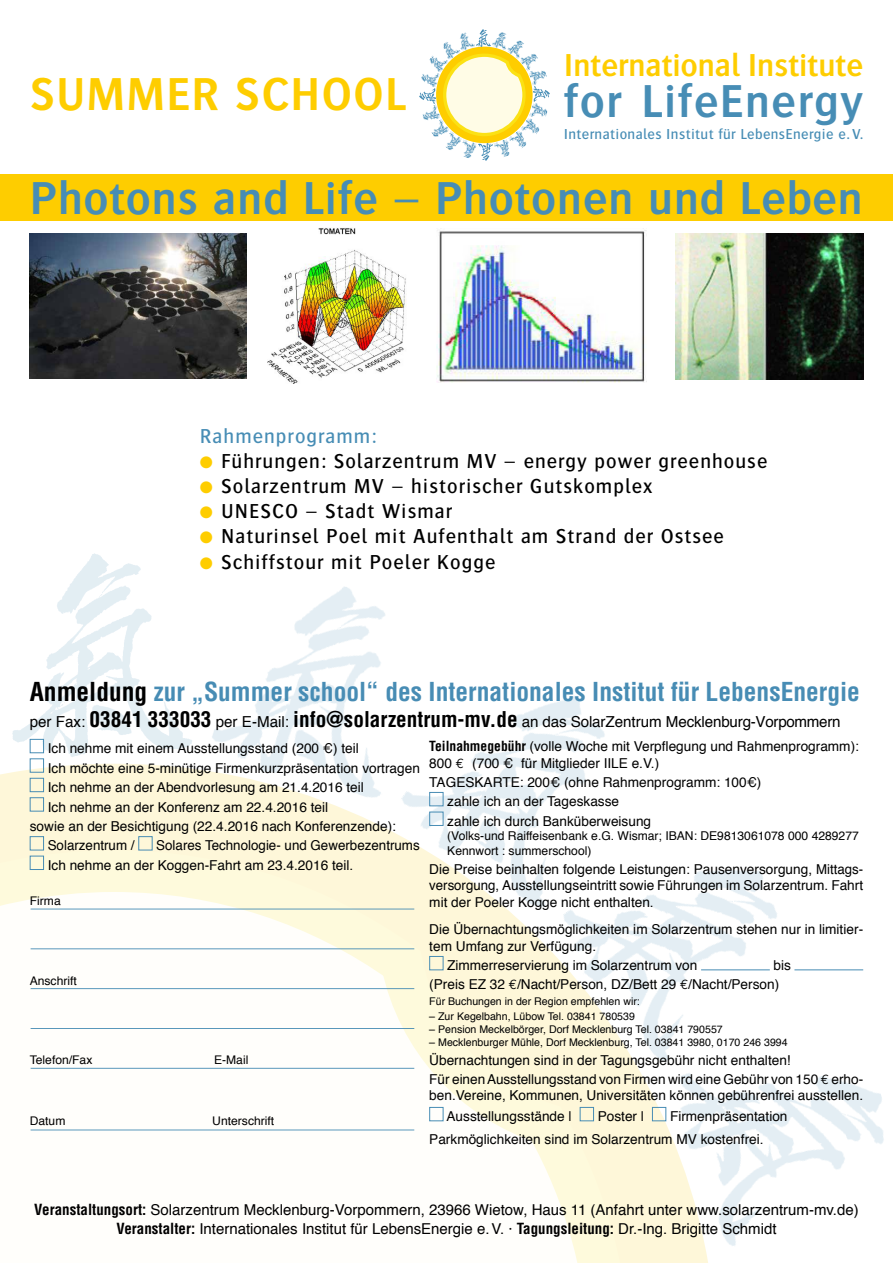
<style>
.page{position:relative;width:893px;height:1263px;background:#fff}
.page>*{position:absolute;margin:0;border:0;box-sizing:border-box;transform-origin:0 0}
.t1{font:600 48px "Bosis";letter-spacing:.02em;color:#478db5}
.t2{font:600 48px "Bosis";letter-spacing:.035em;color:#fecd00}
.t3{font:600 33px "Bosis";color:#fecd00}
.t4{font:700 condensed 25.5px "Helvetica";color:#478cb4}
.t5{font:500 21px "Bosis";letter-spacing:.05em;color:#000}
.t6{font:500 21px "Bosis";letter-spacing:.05em;color:#478db5}
.t7{font:15.15px "Helvetica";letter-spacing:-.01em;color:#000}
.t8{font:15px/19.2px "Helvetica";color:#000;text-align:center}
.t9{font:500 15px "Bosis";letter-spacing:.025em;color:#478db5}
.t10{font:13.65px/16.4px "Helvetica";color:#000}
.t11{font:12.15px/14.5px "Helvetica";color:#000}
.t12{font:11.85px "Helvetica";color:#000}
.t13{font:10.65px "Helvetica";color:#000}
.s1{color:#fecd00}
.s2{color:#000}
.s3{font-weight:700;font-stretch:condensed;font-size:21.15px}
.s4{font-weight:700;font-stretch:condensed}
.s5{font-family:"Euro Mono"}
</style>
<div class="page">
<svg style="left:0;top:764px;width:708px;height:499px"></svg>
<img style="left:12px;top:553px;width:180px;height:204px">
<img style="left:0;top:764px;width:1px;height:54px">
<img style="left:662px;top:1071px;width:222px;height:181px">
<img style="left:651px;top:806px;width:167px;height:265px">
<img style="left:390px;top:696px;width:265px;height:223px">
<img style="left:206px;top:586px;width:234px;height:225px">
<svg style="left:0;top:829px;width:651px;height:434px"></svg>
<div style="left:436px;top:47px;width:97px;height:96px;background:#fecd00;border-radius:50%"></div>
<img style="left:476px;top:30px;width:15px;height:16px">
<img style="left:460px;top:32px;width:15px;height:19px">
<img style="left:443px;top:39px;width:18px;height:13px">
<img style="left:429px;top:55px;width:12px;height:17px">
<img style="left:421px;top:69px;width:19px;height:19px">
<img style="left:419px;top:89px;width:16px;height:14px">
<img style="left:422px;top:104px;width:18px;height:16px">
<img style="left:428px;top:119px;width:13px;height:18px">
<img style="left:446px;top:138px;width:16px;height:12px">
<img style="left:458px;top:139px;width:19px;height:19px">
<img style="left:478px;top:144px;width:14px;height:16px">
<img style="left:493px;top:139px;width:17px;height:18px">
<img style="left:508px;top:138px;width:19px;height:13px">
<img style="left:527px;top:117px;width:13px;height:17px">
<img style="left:529px;top:103px;width:19px;height:18px">
<img style="left:533px;top:87px;width:16px;height:14px">
<img style="left:528px;top:70px;width:19px;height:16px">
<img style="left:527px;top:54px;width:14px;height:17px">
<img style="left:506px;top:40px;width:22px;height:19px">
<img style="left:492px;top:32px;width:18px;height:18px">
<svg style="left:441px;top:52px;width:86px;height:86px"></svg>
<img style="left:268px;top:228px;width:139px;height:155px">
<img style="left:675px;top:233px;width:188px;height:146px">
<img style="left:436px;top:230px;width:210px;height:153px">
<img style="left:30px;top:233px;width:217px;height:145px">
<div style="left:0;top:174px;width:893px;height:47px;background:#fecd00"></div>
<div style="left:30px;top:739px;width:14px;height:14px;border:1px solid #478cb4"></div>
<div style="left:30px;top:758px;width:14px;height:15px;border:1px solid #478cb4"></div>
<div style="left:30px;top:778px;width:14px;height:14px;border:1px solid #478cb4"></div>
<div style="left:30px;top:797px;width:14px;height:14px;border:1px solid #478cb4"></div>
<div style="left:30px;top:836px;width:14px;height:14px;border:1px solid #478cb4"></div>
<div style="left:138px;top:836px;width:15px;height:14px;border:1px solid #478cb4"></div>
<div style="left:30px;top:856px;width:14px;height:14px;border:1px solid #478cb4"></div>
<hr style="left:31px;top:909px;width:383px;height:1px;background:#478cb4">
<hr style="left:31px;top:948px;width:383px;height:1px;background:#478cb4">
<hr style="left:31px;top:988px;width:383px;height:1px;background:#478cb4">
<hr style="left:31px;top:1028px;width:383px;height:1px;background:#478cb4">
<hr style="left:31px;top:1068px;width:383px;height:1px;background:#478cb4">
<hr style="left:31px;top:1130px;width:383px;height:1px;background:#478cb4">
<div style="left:429px;top:792px;width:14px;height:14px;border:1px solid #478cb4"></div>
<div style="left:429px;top:812px;width:14px;height:14px;border:1px solid #478cb4"></div>
<div style="left:429px;top:956px;width:14px;height:14px;border:1px solid #478cb4"></div>
<hr style="left:701px;top:969px;width:69px;height:1px;background:#478cb4">
<hr style="left:794px;top:969px;width:69px;height:1px;background:#478cb4">
<div style="left:429px;top:1107px;width:14px;height:14px;border:1px solid #478cb4"></div>
<div style="left:580px;top:1107px;width:14px;height:14px;border:1px solid #478cb4"></div>
<div style="left:652px;top:1107px;width:14px;height:14px;border:1px solid #478cb4"></div>
<h1 class="t2" style="left:30px;top:68px;width:378px">SUMMER SCHOOL</h1>
<h2 class="t3" style="left:564px;top:47px;width:301px">International Institute</h2>
<h1 class="t1" style="left:564px;top:75px;width:301px">for LifeEnergy</h1>
<p class="t9" style="left:564px;top:126px;width:301px">Internationales Institut für LebensEnergie e. V.</p>
<h1 class="t1" style="left:30px;top:172px;width:834px">Photons and Life – Photonen und Leben</h1>
<h3 class="t6" style="left:200px;top:424px;width:178px">Rahmenprogramm:</h3>
<h3 class="t5" style="left:200px;top:450px;width:569px"><span class="s1">●</span> Führungen: Solarzentrum MV – energy power greenhouse</h3>
<h3 class="t5" style="left:200px;top:475px;width:454px"><span class="s1">●</span> Solarzentrum MV – historischer Gutskomplex</h3>
<h3 class="t5" style="left:200px;top:500px;width:254px"><span class="s1">●</span> UNESCO – Stadt Wismar</h3>
<h3 class="t5" style="left:200px;top:525px;width:526px"><span class="s1">●</span> Naturinsel Poel mit Aufenthalt am Strand der Ostsee</h3>
<h3 class="t5" style="left:200px;top:550px;width:297px"><span class="s1">●</span> Schiffstour mit Poeler Kogge</h3>
<h3 class="t4" style="left:30px;top:677px;width:832px"><span class="s2">Anmeldung</span> zur „Summer school“ des Internationales Institut für LebensEnergie</h3>
<p class="t7" style="left:30px;top:710px;width:812px">per Fax: <span class="s3">03841 333033</span> per E-Mail: <span class="s3">info@solarzentrum-mv.de</span> an das SolarZentrum Mecklenburg-Vorpommern</p>
<p class="t10" style="left:48px;top:741px;width:313px">Ich nehme mit einem Ausstellungsstand (200 €) teil</p>
<p class="t10" style="left:48px;top:760px;width:374px">Ich möchte eine 5-minütige Firmenkurzpräsentation vortragen</p>
<p class="t10" style="left:48px;top:779px;width:318px">Ich nehme an der Abendvorlesung am 21.4.2016 teil</p>
<p class="t10" style="left:48px;top:799px;width:282px">Ich nehme an der Konferenz am 22.4.2016 teil</p>
<p class="t10" style="left:30px;top:818px;width:368px">sowie an der Besichtigung (22.4.2016 nach Konferenzende):</p>
<p class="t10" style="left:48px;top:838px;width:88px">Solarzentrum /</p>
<p class="t10" style="left:429px;top:739px;width:431px"><span class="s4">Teilnahmegebühr</span> (volle Woche mit Verpflegung und Rahmenprogramm):<br>800 <span class="s5">€</span> (700 € für Mitglieder IILE e.V.)</p>
<p class="t10" style="left:447px;top:772px;width:316px;line-height:19.6px;text-indent:-18px">TAGESKARTE: 200€ (ohne Rahmenprogramm: 100€) zahle ich an der Tageskasse<br>zahle ich durch Banküberweisung</p>
<p class="t11" style="left:447px;top:829px;width:413px">(Volks-und Raiffeisenbank e.G. Wismar; IBAN: DE9813061078 000 4289277<br>Kennwort : summerschool)</p>
<p class="t10" style="left:429px;top:861px;width:435px;text-align:justify">Die Preise beinhalten folgende Leistungen: Pausenversorgung, Mittags&shy;versorgung, Ausstellungseintritt sowie Führungen im Solarzentrum. Fahrt mit der Poeler Kogge nicht enthalten.</p>
<p class="t10" style="left:429px;top:922px;width:435px">Die Übernachtungsmöglichkeiten im Solarzentrum stehen nur in limitier&shy;tem Umfang zur Verfügung.</p>
<p class="t10" style="left:447px;top:958px;width:252px">Zimmerreservierung im Solarzentrum von</p>
<p class="t10" style="left:48px;top:836px;width:374px;line-height:19.5px;text-indent:109px">Solares Technologie- und Gewerbezentrums<br>Ich nehme an der Koggen-Fahrt am 23.4.2016 teil.</p>
<p class="t12" style="left:30px;top:892px;width:32px">Firma</p>
<p class="t10" style="left:429px;top:956px;width:363px;line-height:19px;text-indent:344px">bis (Preis EZ 32 <span class="s5">€</span>/Nacht/Person, DZ/Bett 29 <span class="s5">€</span>/Nacht/Person)</p>
<p class="t13" style="left:429px;top:993px;width:212px">Für Buchungen in der Region empfehlen wir:</p>
<p class="t13" style="left:429px;top:1008px;width:207px">– Zur Kegelbahn, Lübow Tel. 03841 780539</p>
<p class="t13" style="left:429px;top:1021px;width:295px">– Pension Meckelbörger, Dorf Mecklenburg Tel. 03841 790557</p>
<p class="t13" style="left:429px;top:1034px;width:360px">– Mecklenburger Mühle, Dorf Mecklenburg, Tel. 03841 3980, 0170 246 3994</p>
<p class="t10" style="left:429px;top:1051px;width:435px;line-height:19px">Übernachtungen sind in der Tagungsgebühr nicht enthalten!<br>Für einen Ausstellungsstand von Firmen wird eine Gebühr von 150 <span class="s5">€</span> erho-</p>
<p class="t10" style="left:446px;top:1085px;width:418px;line-height:21.1px;text-indent:-17px">ben.Vereine, Kommunen, Universitäten können gebührenfrei ausstellen.<br>Ausstellungsstände |</p>
<p class="t12" style="left:30px;top:971px;width:49px">Anschrift</p>
<p class="t12" style="left:30px;top:1051px;width:64px">Telefon/Fax</p>
<p class="t12" style="left:214px;top:1051px;width:36px">E-Mail</p>
<p class="t10" style="left:598px;top:1109px;width:48px">Poster |</p>
<p class="t10" style="left:429px;top:1105px;width:360px;line-height:23.2px;text-indent:241px">Firmenpräsentation<br>Parkmöglichkeiten sind im Solarzentrum MV kostenfrei.</p>
<p class="t12" style="left:212px;top:1112px;width:63px">Unterschrift</p>
<p class="t12" style="left:30px;top:1112px;width:37px">Datum</p>
<p class="t8" style="left:34px;top:1200px;width:826px"><span class="s4">Veranstaltungsort:</span> Solarzentrum Mecklenburg-Vorpommern, 23966 Wietow, Haus 11 (Anfahrt unter www.solarzentrum-mv.de)<br><span class="s4">Veranstalter:</span> Internationales Institut für LebensEnergie e.V. · <span class="s4">Tagungsleitung:</span> Dr.-Ing. Brigitte Schmidt</p>
</div>
